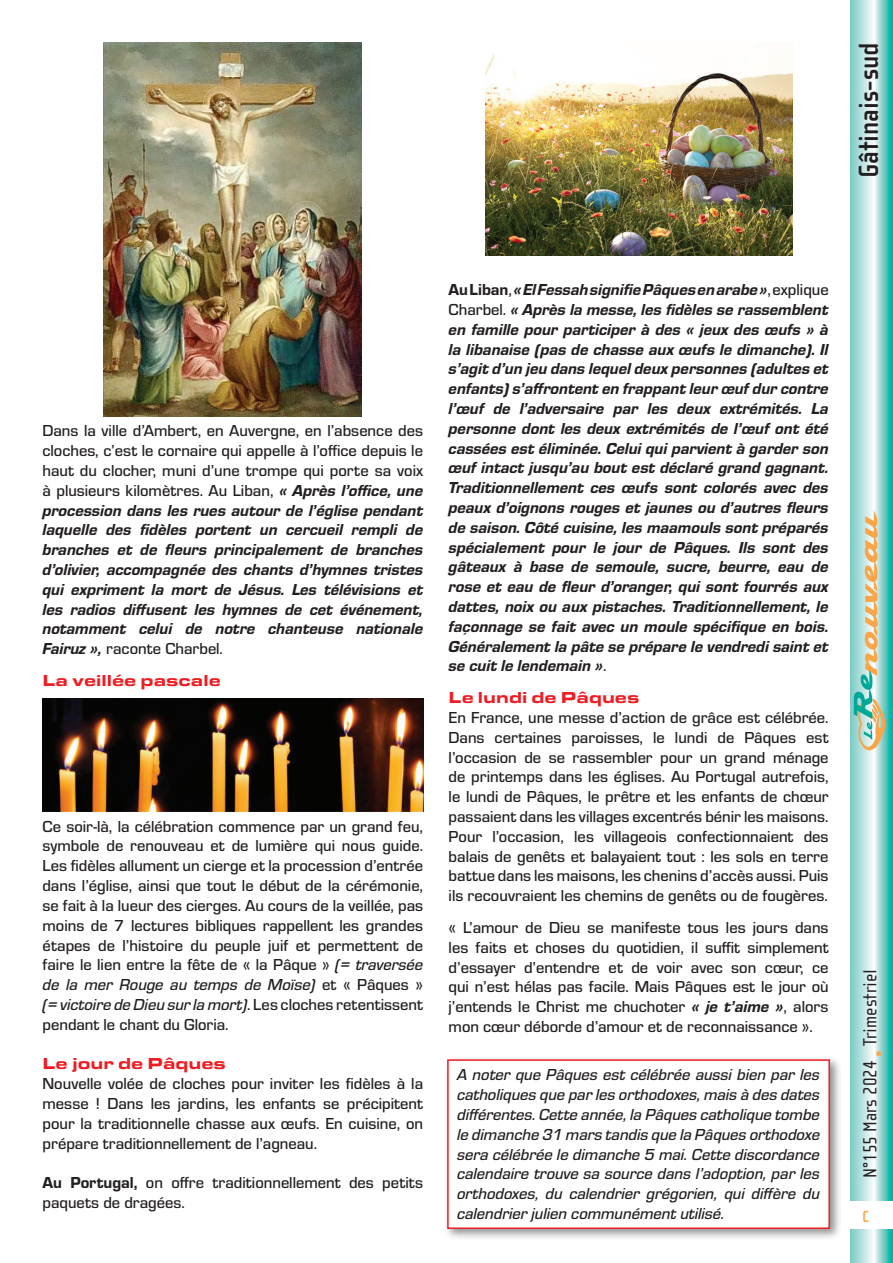
<style>
.page{position:relative;width:893px;height:1263px;background:#fff}
.page>*{position:absolute;margin:0;border:0;box-sizing:border-box;transform-origin:0 0}
.t1{font:700 28.5px "Cholla Sans OT";color:#231f20}
.t2{font:19.5px "Cholla Sans OT";color:#231f20}
.t3{font:500 16.5px/19.8px "Eurostile";color:#231f20;text-align:justify}
.t4{font:16.5px/19.8px "Eurostile Hea Ita";color:#231f20;text-align:justify}
.t5{font:16.5px/19.8px "Eurostile Med Ita";color:#231f20}
.t6{font:900 16.5px "Eurostile Ext";color:#ee1d23}
.t7{font:700 16.5px "Cholla Sans OT";color:#f9a64a}
.s1{font-family:"Eurostile Hea Ita";font-weight:400}
.s2{font-family:"Eurostile Med Ita";font-weight:400}
.s3{font-family:"Eurostile";font-weight:500}
.s4{font-family:"Eurostile Hea";font-weight:400}
.s5{font-family:"Eurostile Hea"}
</style>
<div class="page">
<svg style="left:850px;top:0;width:43px;height:1263px;background:#95d9d4"></svg>
<svg style="left:854px;top:510px;width:33px;height:242px;background:#b0ceb8"></svg>
<div style="left:850px;top:1201px;width:43px;height:28px;background:#fff"></div>
<img style="left:104px;top:43px;width:258px;height:374px">
<img style="left:43px;top:698px;width:380px;height:114px">
<img style="left:485px;top:55px;width:308px;height:201px">
<div style="left:443px;top:1055px;width:399px;height:186px;background:#231f20;opacity:.5"></div>
<div style="left:448px;top:1060px;width:381px;height:168px;background:#fff"></div>
<div style="left:447px;top:1059px;width:383px;height:170px;border:2px solid #ee1d23"></div>
<h1 class="t1" style="left:853px;top:178px;width:137px;rotate:-90deg">Gâtinais-sud</h1>
<p class="t3" style="left:43px;top:420px;width:382px">Dans la ville d’Ambert, en Auvergne, en l’absence des cloches, c’est le cornaire qui appelle à l’office depuis le haut du clocher, muni d’une trompe qui porte sa voix à plusieurs kilomètres. Au Liban, <span class="s1">« Après l’office, une</span></p>
<p class="t4" style="left:43px;top:499px;width:382px">procession dans les rues autour de l’église pendant laquelle des fidèles portent un cercueil rempli de branches et de fleurs principalement de branches d’olivier, accompagnée des chants d’hymnes tristes qui expriment la mort de Jésus. Les télévisions et les radios diffusent les hymnes de cet événement, notamment celui de notre chanteuse nationale</p>
<p class="t3" style="left:43px;top:638px;width:182px"><span class="s1">Fairuz »,</span> raconte Charbel.</p>
<p class="t6" style="left:43px;top:668px;width:180px">La veillée pascale</p>
<p class="t3" style="left:43px;top:815px;width:382px">Ce soir-là, la célébration commence par un grand feu, symbole de renouveau et de lumière qui nous guide.<br>Les fidèles allument un cierge et la procession d’entrée dans l’église, ainsi que tout le début de la cérémonie, se fait à la lueur des cierges. Au cours de la veillée, pas moins de 7 lectures bibliques rappellent les grandes étapes de l’histoire du peuple juif et permettent de faire le lien entre la fête de « la Pâque » <span class="s2">(= traversée</span></p>
<p class="t5" style="left:43px;top:974px;width:382px">de la mer Rouge au temps de Moïse) <span class="s3">et « Pâques » </span>(= victoire de Dieu sur la mort)<span class="s3">. Les cloches retentissent</span></p>
<p class="t3" style="left:43px;top:1013px;width:188px">pendant le chant du Gloria.</p>
<p class="t6" style="left:43px;top:1051px;width:185px">Le jour de Pâques</p>
<p class="t3" style="left:43px;top:1073px;width:382px">Nouvelle volée de cloches pour inviter les fidèles à la messe ! Dans les jardins, les enfants se précipitent pour la traditionnelle chasse aux œufs. En cuisine, on prépare traditionnellement de l’agneau.</p>
<p class="t3" style="left:43px;top:1172px;width:382px"><span class="s4">Au Portugal,</span> on offre traditionnellement des petits paquets de dragées.</p>
<p class="t4" style="left:449px;top:279px;width:381px"><span class="s5">Au Liban</span><span class="s3">,</span> « El Fessah signifie Pâques en arabe »<span class="s3">, explique Charbel.</span> « Après la messe, les fidèles se rassemblent en famille pour participer à des « jeux des œufs » à la libanaise (pas de chasse aux œufs le dimanche). Il s’agit d’un jeu dans lequel deux personnes (adultes et enfants) s’affrontent en frappant leur œuf dur contre l’œuf de l’adversaire par les deux extrémités. La personne dont les deux extrémités de l’œuf ont été cassées est éliminée. Celui qui parvient à garder son œuf intact jusqu’au bout est déclaré grand gagnant.<br>Traditionnellement ces œufs sont colorés avec des peaux d’oignons rouges et jaunes ou d’autres fleurs de saison. Côté cuisine, les maamouls sont préparés spécialement pour le jour de Pâques. Ils sont des gâteaux à base de semoule, sucre, beurre, eau de rose et eau de fleur d’oranger, qui sont fourrés aux dattes, noix ou aux pistaches. Traditionnellement, le façonnage se fait avec un moule spécifique en bois.<br>Généralement la pâte se prépare le vendredi saint et se cuit le lendemain »<span class="s3">.</span></p>
<p class="t6" style="left:449px;top:685px;width:192px">Le lundi de Pâques</p>
<p class="t3" style="left:449px;top:707px;width:381px">En France, une messe d’action de grâce est célébrée.<br>Dans certaines paroisses, le lundi de Pâques est l’occasion de se rassembler pour un grand ménage de printemps dans les églises. Au Portugal autrefois, le lundi de Pâques, le prêtre et les enfants de chœur passaient dans les villages excentrés bénir les maisons.<br>Pour l’occasion, les villageois confectionnaient des balais de genêts et balayaient tout : les sols en terre battue dans les maisons, les chenins d’accès aussi. Puis ils recouvraient les chemins de genêts ou de fougères.</p>
<p class="t3" style="left:449px;top:917px;width:381px">« L’amour de Dieu se manifeste tous les jours dans les faits et choses du quotidien, il suffit simplement d’essayer d’entendre et de voir avec son cœur, ce qui n’est hélas pas facile. Mais Pâques est le jour où j’entends le Christ me chuchoter <span class="s1">« je t’aime »</span>, alors mon cœur déborde d’amour et de reconnaissance ».</p>
<p class="t5" style="left:457px;top:1064px;width:364px;text-align:justify">A noter que Pâques est célébrée aussi bien par les catholiques que par les orthodoxes, mais à des dates différentes. Cette année, la Pâques catholique tombe le dimanche 31 mars tandis que la Pâques orthodoxe sera célébrée le dimanche 5 mai. Cette discordance calendaire trouve sa source dans l’adoption, par les orthodoxes, du calendrier grégorien, qui diffère du calendrier julien communément utilisé.</p>
<p class="t2" style="left:860px;top:1178px;width:210px;rotate:-90deg">N°155 Mars 2024 <sub>•</sub> Trimestriel</p>
<p class="t7" style="left:862px;top:1208px;width:8px">C</p>
</div>
